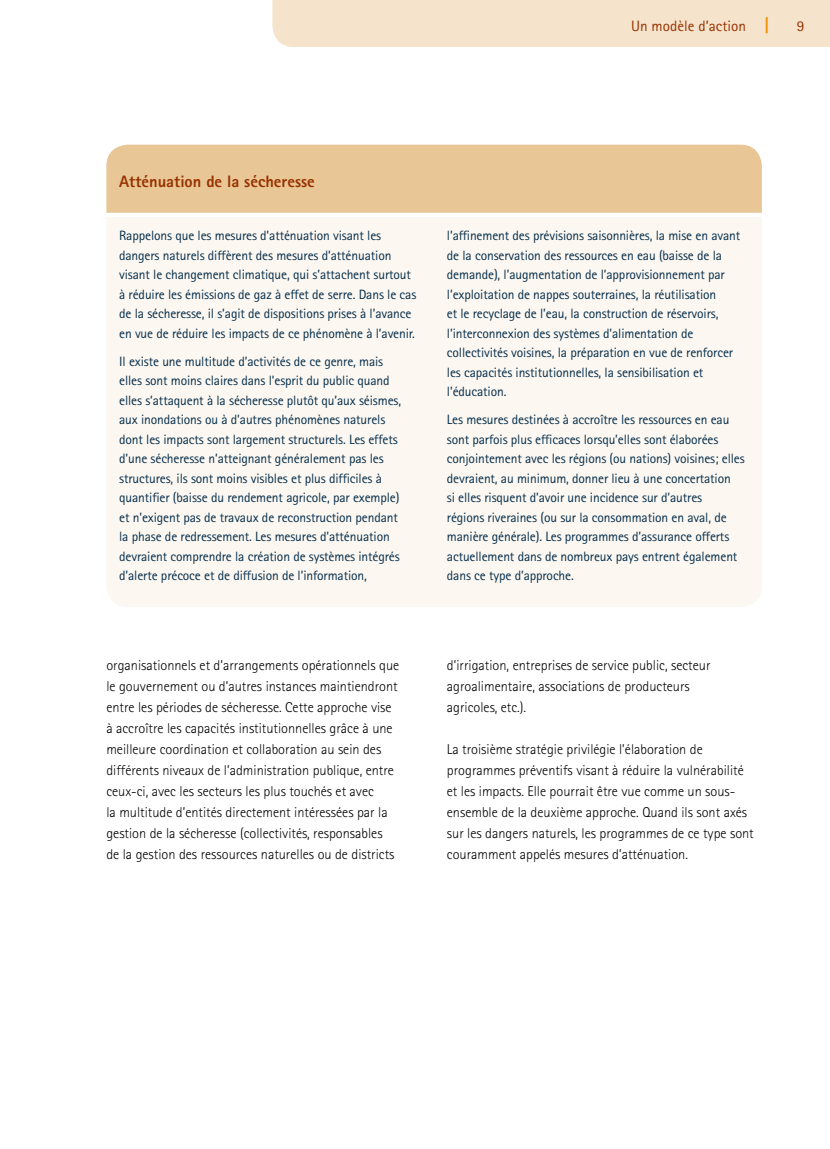
<style>
.page{position:relative;width:830px;height:1149px;background:#fff}
.page>*{position:absolute;margin:0;border:0;box-sizing:border-box;transform-origin:0 0}
.t1{font:800 16.5px "Rotis Sans Serif";color:#973100}
.t2{font:15px "Rotis Sans Serif";color:#973100}
.t3{font:300 14.25px/21px "Rotis Sans Serif";color:#000}
.t4{font:13.5px/19.5px "Rotis Sans Serif";letter-spacing:-.01em;color:#052e4c}
.s1{font-weight:800;font-size:18px;color:#f18e00}
</style>
<div class="page">
<div style="left:272px;top:0;width:557px;height:47px;background:#f5e3cb"></div>
<div style="left:107px;top:217px;width:654px;height:390px;background:#fcf7f0"></div>
<div style="left:106px;top:145px;width:655px;height:68px;background:#e9c695"></div>
<p class="t2" style="left:631px;top:17px;width:140px">Un modèle d’action <span class="s1">|</span></p>
<p class="t2" style="left:796px;top:17px;width:9px">9</p>
<p class="t1" style="left:119px;top:170px;width:197px">Atténuation de la sécheresse</p>
<p class="t4" style="left:119px;top:225px;width:298px">Rappelons que les mesures d’atténuation visant les dangers naturels diffèrent des mesures d’atténuation visant le changement climatique, qui s’attachent surtout à réduire les émissions de gaz à effet de serre. Dans le cas de la sécheresse, il s’agit de dispositions prises à l’avance en vue de réduire les impacts de ce phénomène à l’avenir.</p>
<p class="t4" style="left:119px;top:351px;width:283px">Il existe une multitude d’activités de ce genre, mais elles sont moins claires dans l’esprit du public quand elles s’attaquent à la sécheresse plutôt qu’aux séismes, aux inondations ou à d’autres phénomènes naturels dont les impacts sont largement structurels. Les effets d’une sécheresse n’atteignant généralement pas les structures, ils sont moins visibles et plus difficiles à quantifier (baisse du rendement agricole, par exemple) et n’exigent pas de travaux de reconstruction pendant la phase de redressement. Les mesures d’atténuation devraient comprendre la création de systèmes intégrés d’alerte précoce et de diffusion de l’information,</p>
<p class="t3" style="left:106px;top:654px;width:294px">organisationnels et d’arrangements opérationnels que le gouvernement ou d’autres instances maintiendront entre les périodes de sécheresse. Cette approche vise à accroître les capacités institutionnelles grâce à une meilleure coordination et collaboration au sein des différents niveaux de l’administration publique, entre ceux-ci, avec les secteurs les plus touchés et avec<br>la multitude d’entités directement intéressées par la gestion de la sécheresse (collectivités, responsables<br>de la gestion des ressources naturelles ou de districts</p>
<p class="t4" style="left:446px;top:225px;width:295px">l’affinement des prévisions saisonnières, la mise en avant de la conservation des ressources en eau (baisse de la demande), l’augmentation de l’approvisionnement par l’exploitation de nappes souterraines, la réutilisation<br>et le recyclage de l’eau, la construction de réservoirs, l’interconnexion des systèmes d’alimentation de collectivités voisines, la préparation en vue de renforcer les capacités institutionnelles, la sensibilisation et l’éducation.</p>
<p class="t4" style="left:446px;top:409px;width:299px">Les mesures destinées à accroître les ressources en eau sont parfois plus efficaces lorsqu’elles sont élaborées conjointement avec les régions (ou nations) voisines; elles devraient, au minimum, donner lieu à une concertation<br>si elles risquent d’avoir une incidence sur d’autres<br>régions riveraines (ou sur la consommation en aval, de manière générale). Les programmes d’assurance offerts actuellement dans de nombreux pays entrent également dans ce type d’approche.</p>
<p class="t3" style="left:446px;top:654px;width:265px">d’irrigation, entreprises de service public, secteur agroalimentaire, associations de producteurs agricoles, etc.).</p>
<p class="t3" style="left:446px;top:738px;width:308px">La troisième stratégie privilégie l’élaboration de programmes préventifs visant à réduire la vulnérabilité et les impacts. Elle pourrait être vue comme un sous&shy;ensemble de la deuxième approche. Quand ils sont axés sur les dangers naturels, les programmes de ce type sont couramment appelés mesures d’atténuation.</p>
</div>
